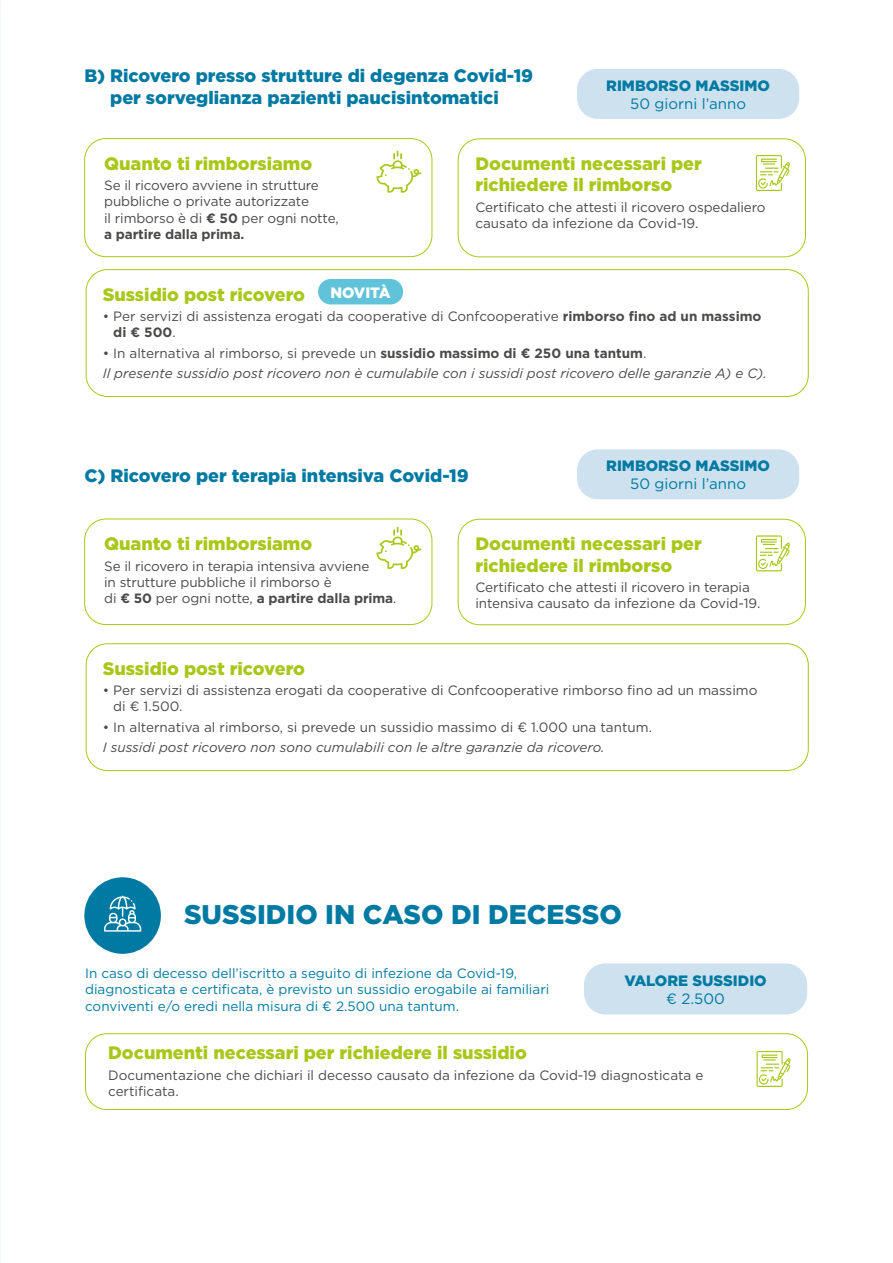
<style>
.page{position:relative;width:893px;height:1263px;background:#fff}
.page>*{position:absolute;margin:0;border:0;box-sizing:border-box;transform-origin:0 0}
.t1{font:900 27px "Gotham";color:#007aa3}
.t2{font:900 18px/21.6px "Gotham";color:#a8c819}
.t3{font:900 18px/21.6px "Gotham";color:#007aa3;text-align:center}
.t4{font:900 15px "Gotham";color:#007aa3}
.t5{font:15px "Gotham";color:#007aa3}
.t6{font:900 15px "Gotham";color:#fff}
.t7{font:13.5px/16.2px "Gotham";letter-spacing:-.01em;color:#4a4a49}
.t8{font:italic 13.5px/20.4px "Gotham";color:#4a4a49}
.t9{font:13.5px/16.2px "Gotham";color:#007aa3}
.s1{font-weight:700}
.s2{font-style:normal}
.s3{font-weight:700;font-style:normal}
</style>
<div class="page">
<div style="left:84px;top:138px;width:348px;height:119px;border:1px solid #a8c819;border-radius:21px"></div>
<svg style="left:376px;top:151px;width:46px;height:42px"></svg>
<div style="left:84px;top:519px;width:348px;height:106px;border:1px solid #a8c819;border-radius:21px"></div>
<svg style="left:376px;top:527px;width:46px;height:42px"></svg>
<div style="left:576px;top:68px;width:224px;height:51px;background:#cde2ee;border-radius:21px"></div>
<div style="left:576px;top:68px;width:224px;height:52px;border:1px solid #fff;border-radius:21px"></div>
<div style="left:576px;top:449px;width:224px;height:51px;background:#cde2ee;border-radius:21px"></div>
<div style="left:576px;top:448px;width:224px;height:52px;border:1px solid #fff;border-radius:21px"></div>
<div style="left:458px;top:138px;width:348px;height:119px;border:1px solid #a8c819;border-radius:21px"></div>
<svg style="left:756px;top:155px;width:34px;height:36px"></svg>
<div style="left:458px;top:519px;width:348px;height:106px;border:1px solid #a8c819;border-radius:21px"></div>
<svg style="left:756px;top:535px;width:34px;height:36px"></svg>
<div style="left:584px;top:963px;width:223px;height:51px;background:#cde2ee;border-radius:21px"></div>
<div style="left:85px;top:1033px;width:723px;height:77px;border:1px solid #a8c819;border-radius:21px"></div>
<svg style="left:757px;top:1051px;width:34px;height:36px"></svg>
<div style="left:84px;top:877px;width:77px;height:77px;background:#007aa3;border-radius:50%"></div>
<svg style="left:104px;top:896px;width:37px;height:36px"></svg>
<div style="left:86px;top:269px;width:723px;height:128px;border:1px solid #a8c819;border-radius:21px"></div>
<div style="left:86px;top:643px;width:723px;height:128px;border:1px solid #a8c819;border-radius:21px"></div>
<div style="left:318px;top:279px;width:85px;height:25px;background:#61c3d9;border-radius:13px"></div>
<h2 class="t3" style="left:84px;top:65px;width:450px">B) Ricovero presso strutture di degenza Covid-19 per sorveglianza pazienti paucisintomatici</h2>
<p class="t4" style="left:606px;top:75px;width:165px">RIMBORSO MASSIMO</p>
<p class="t5" style="left:630px;top:94px;width:117px">50 giorni l’anno</p>
<h2 class="t2" style="left:104px;top:152px;width:210px">Quanto ti rimborsiamo</h2>
<p class="t7" style="left:104px;top:177px;width:236px">Se il ricovero avviene in strutture pubbliche o private autorizzate<br>il rimborso è di <span class="s1">€ 50</span> per ogni notte, <span class="s1">a partire dalla prima.</span></p>
<h2 class="t2" style="left:475px;top:152px;width:228px">Documenti necessari per richiedere il rimborso</h2>
<p class="t7" style="left:475px;top:199px;width:291px">Certificato che attesti il ricovero ospedaliero causato da infezione da Covid-19.</p>
<p class="t6" style="left:330px;top:282px;width:62px">NOVITÀ</p>
<h2 class="t2" style="left:103px;top:283px;width:204px">Sussidio post ricovero</h2>
<p class="t7" style="left:113px;top:308px;width:650px;text-indent:-11px">• Per servizi di assistenza erogati da cooperative di Confcooperative <span class="s1">rimborso fino ad un massimo di € 500</span>.</p>
<p class="t8" style="left:103px;top:343px;width:665px"><span class="s2">• In alternativa al rimborso, si prevede un</span> <span class="s3">sussidio massimo di € 250 una tantum</span><span class="s2">.<br></span>Il presente sussidio post ricovero non è cumulabile con i sussidi post ricovero delle garanzie A) e C).</p>
<h2 class="t3" style="left:84px;top:464px;width:386px">C) Ricovero per terapia intensiva Covid-19</h2>
<p class="t4" style="left:606px;top:456px;width:165px">RIMBORSO MASSIMO</p>
<p class="t5" style="left:630px;top:474px;width:117px">50 giorni l’anno</p>
<h2 class="t2" style="left:104px;top:533px;width:210px">Quanto ti rimborsiamo</h2>
<p class="t7" style="left:104px;top:557px;width:294px">Se il ricovero in terapia intensiva avviene<br>in strutture pubbliche il rimborso è<br>di <span class="s1">€ 50</span> per ogni notte, <span class="s1">a partire dalla prima</span>.</p>
<h2 class="t2" style="left:475px;top:533px;width:228px">Documenti necessari per richiedere il rimborso</h2>
<p class="t7" style="left:475px;top:579px;width:286px">Certificato che attesti il ricovero in terapia intensiva causato da infezione da Covid-19.</p>
<h2 class="t2" style="left:103px;top:657px;width:204px">Sussidio post ricovero</h2>
<p class="t7" style="left:113px;top:682px;width:646px;text-indent:-11px">• Per servizi di assistenza erogati da cooperative di Confcooperative rimborso fino ad un massimo di € 1.500.</p>
<p class="t7" style="left:103px;top:719px;width:551px">• In alternativa al rimborso, si prevede un sussidio massimo di € 1.000 una tantum.</p>
<p class="t8" style="left:103px;top:737px;width:503px">I sussidi post ricovero non sono cumulabili con le altre garanzie da ricovero.</p>
<h1 class="t1" style="left:184px;top:896px;width:439px">SUSSIDIO IN CASO DI DECESSO</h1>
<p class="t9" style="left:85px;top:965px;width:466px">In caso di decesso dell’iscritto a seguito di infezione da Covid-19, diagnosticata e certificata, è previsto un sussidio erogabile ai familiari conviventi e/o eredi nella misura di € 2.500 una tantum.</p>
<h2 class="t2" style="left:108px;top:1042px;width:420px">Documenti necessari per richiedere il sussidio</h2>
<p class="t7" style="left:108px;top:1067px;width:597px">Documentazione che dichiari il decesso causato da infezione da Covid-19 diagnosticata e certificata.</p>
<p class="t4" style="left:624px;top:970px;width:144px">VALORE SUSSIDIO</p>
<p class="t5" style="left:666px;top:989px;width:60px">€ 2.500</p>
</div>
